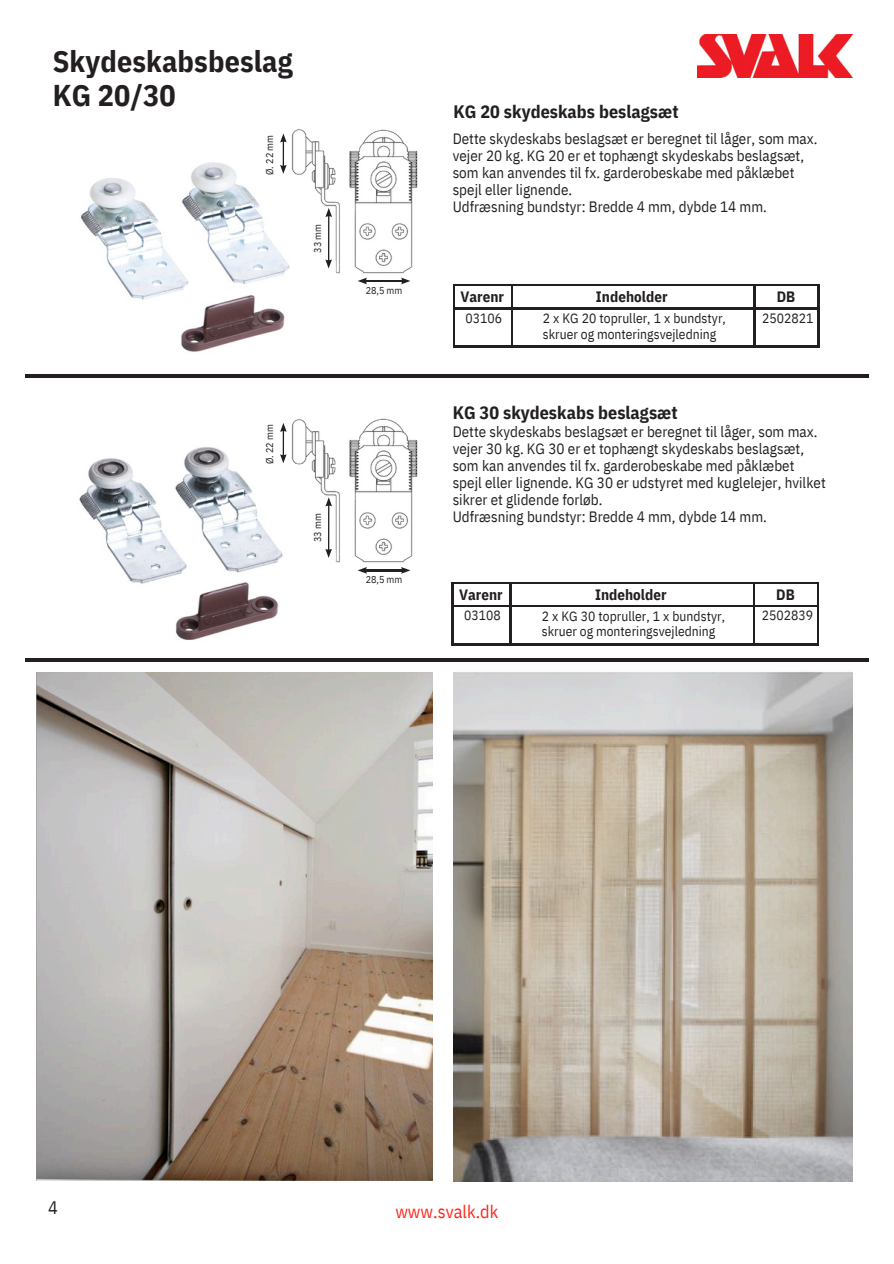
<style>
.page{position:relative;width:894px;height:1264px;background:#fff}
.page>*{position:absolute;margin:0;border:0;box-sizing:border-box;transform-origin:0 0}
.t1{font:700 30px/33.8px "IBM Plex Sans Cond";letter-spacing:.005em;color:#231f20}
.t2{font:700 18px "IBM Plex Sans Cond";letter-spacing:.005em;color:#231f20}
.t3{font:18px "IBM Plex Sans Cond";letter-spacing:.005em;color:#ff2519}
.t4{font:18px "IBM Plex Sans Cond";color:#231f20}
.t5{font:15px/16.8px "IBM Plex Sans Cond";letter-spacing:.005em;color:#231f20}
.t6{font:700 15px "IBM Plex Sans Cond";letter-spacing:.005em;color:#231f20}
.t7{font:13.5px/15.8px "IBM Plex Sans Cond";letter-spacing:.005em;color:#231f20}
.t8{font:10.05px "IBM Plex Sans Cond";letter-spacing:.005em;color:#231f20}
</style>
<div class="page">
<img style="left:81px;top:162px;width:208px;height:190px">
<img style="left:79px;top:447px;width:204px;height:193px">
<hr style="left:451px;top:582px;width:59px;height:1px;background:#231f20">
<hr style="left:451px;top:583px;width:2px;height:22px;background:#231f20">
<hr style="left:510px;top:582px;width:243px;height:1px;background:#231f20">
<hr style="left:509px;top:583px;width:2px;height:22px;background:#231f20">
<hr style="left:753px;top:582px;width:65px;height:1px;background:#231f20">
<hr style="left:752px;top:583px;width:2px;height:22px;background:#231f20">
<svg style="left:817px;top:583px;width:1px;height:22px"></svg>
<hr style="left:451px;top:605px;width:59px;height:1px;background:#231f20">
<hr style="left:451px;top:606px;width:2px;height:37px;background:#231f20">
<hr style="left:510px;top:605px;width:243px;height:1px;background:#231f20">
<hr style="left:509px;top:606px;width:2px;height:37px;background:#231f20">
<hr style="left:753px;top:605px;width:65px;height:1px;background:#231f20">
<hr style="left:752px;top:606px;width:2px;height:37px;background:#231f20">
<hr style="left:817px;top:606px;width:1px;height:37px;background:#231f20">
<hr style="left:451px;top:643px;width:59px;height:2px;background:#231f20">
<hr style="left:510px;top:643px;width:243px;height:2px;background:#231f20">
<hr style="left:753px;top:643px;width:65px;height:2px;background:#231f20">
<hr style="left:453px;top:284px;width:58px;height:2px;background:#231f20">
<svg style="left:453px;top:286px;width:1px;height:21px"></svg>
<hr style="left:511px;top:284px;width:243px;height:2px;background:#231f20">
<svg style="left:511px;top:286px;width:1px;height:21px"></svg>
<hr style="left:754px;top:284px;width:65px;height:2px;background:#231f20">
<svg style="left:753px;top:286px;width:1px;height:21px"></svg>
<hr style="left:817px;top:286px;width:2px;height:21px;background:#231f20">
<hr style="left:453px;top:307px;width:58px;height:2px;background:#231f20">
<hr style="left:453px;top:309px;width:1px;height:37px;background:#231f20">
<hr style="left:511px;top:307px;width:243px;height:2px;background:#231f20">
<hr style="left:511px;top:309px;width:1px;height:37px;background:#231f20">
<hr style="left:754px;top:307px;width:65px;height:2px;background:#231f20">
<hr style="left:753px;top:309px;width:1px;height:37px;background:#231f20">
<hr style="left:817px;top:309px;width:2px;height:37px;background:#231f20">
<hr style="left:453px;top:346px;width:58px;height:1px;background:#231f20">
<hr style="left:511px;top:346px;width:243px;height:1px;background:#231f20">
<hr style="left:754px;top:346px;width:65px;height:1px;background:#231f20">
<hr style="left:25px;top:375px;width:843px;height:3px;background:#231f20">
<hr style="left:25px;top:658px;width:843px;height:3px;background:#231f20">
<img style="left:697px;top:34px;width:154px;height:44px">
<img style="left:37px;top:672px;width:395px;height:508px">
<img style="left:453px;top:672px;width:398px;height:509px">
<img style="left:349px;top:129px;width:69px;height:145px">
<img style="left:289px;top:129px;width:51px;height:145px">
<hr style="left:282px;top:140px;width:2px;height:27px;background:#231f20">
<svg style="left:280px;top:133px;width:6px;height:9px"></svg>
<svg style="left:280px;top:165px;width:6px;height:9px"></svg>
<hr style="left:328px;top:215px;width:1px;height:46px;background:#231f20">
<svg style="left:325px;top:208px;width:7px;height:9px"></svg>
<svg style="left:325px;top:259px;width:7px;height:9px"></svg>
<hr style="left:365px;top:280px;width:38px;height:2px;background:#231f20">
<svg style="left:358px;top:277px;width:9px;height:7px"></svg>
<svg style="left:401px;top:277px;width:9px;height:7px"></svg>
<img style="left:349px;top:418px;width:69px;height:145px">
<img style="left:291px;top:419px;width:49px;height:144px">
<hr style="left:282px;top:430px;width:2px;height:26px;background:#231f20">
<svg style="left:280px;top:423px;width:6px;height:9px"></svg>
<svg style="left:280px;top:454px;width:6px;height:9px"></svg>
<hr style="left:328px;top:504px;width:1px;height:47px;background:#231f20">
<svg style="left:325px;top:497px;width:7px;height:9px"></svg>
<svg style="left:325px;top:548px;width:7px;height:10px"></svg>
<hr style="left:365px;top:569px;width:38px;height:2px;background:#231f20">
<svg style="left:358px;top:567px;width:9px;height:6px"></svg>
<svg style="left:401px;top:567px;width:9px;height:6px"></svg>
<p class="t1" style="left:53px;top:44px;width:241px">Skydeskabsbeslag<br>KG 20/30</p>
<p class="t8" style="left:263px;top:175px;width:41px;rotate:-90deg">Ø. 22 mm</p>
<h4 class="t8" style="left:311px;top:253px;width:30px;rotate:-90deg">33 mm</h4>
<h5 class="t8" style="left:365px;top:283px;width:38px">28,5 mm</h5>
<p class="t8" style="left:263px;top:464px;width:41px;rotate:-90deg">Ø. 22 mm</p>
<h3 class="t8" style="left:311px;top:542px;width:30px;rotate:-90deg">33 mm</h3>
<p class="t8" style="left:365px;top:572px;width:38px">28,5 mm</p>
<p class="t2" style="left:453px;top:100px;width:226px">KG 20 skydeskabs beslagsæt</p>
<h4 class="t5" style="left:452px;top:130px;width:366px">Dette skydeskabs beslagsæt er beregnet til låger, som max. vejer 20 kg. KG 20 er et tophængt skydeskabs beslagsæt, som kan anvendes til fx. garderobeskabe med påklæbet spejl eller lignende.<br>Udfræsning bundstyr: Bredde 4 mm, dybde 14 mm.</h4>
<h6 class="t6" style="left:460px;top:286px;width:45px">Varenr</h6>
<p class="t6" style="left:595px;top:286px;width:73px">Indeholder</p>
<p class="t6" style="left:776px;top:286px;width:20px">DB</p>
<p class="t7" style="left:465px;top:310px;width:38px">03106</p>
<p class="t7" style="left:542px;top:310px;width:185px">2 x KG 20 topruller, 1 x bundstyr, skruer og monteringsvejledning</p>
<h2 class="t7" style="left:762px;top:310px;width:53px">2502821</h2>
<p class="t2" style="left:452px;top:400px;width:226px">KG 30 skydeskabs beslagsæt</p>
<p class="t5" style="left:452px;top:423px;width:374px">Dette skydeskabs beslagsæt er beregnet til låger, som max. vejer 30 kg. KG 30 er et tophængt skydeskabs beslagsæt, som kan anvendes til fx. garderobeskabe med påklæbet spejl eller lignende. KG 30 er udstyret med kuglelejer, hvilket sikrer et glidende forløb.<br>Udfræsning bundstyr: Bredde 4 mm, dybde 14 mm.</p>
<h2 class="t6" style="left:459px;top:584px;width:45px">Varenr</h2>
<p class="t7" style="left:464px;top:607px;width:38px">03108</p>
<h5 class="t6" style="left:595px;top:584px;width:73px">Indeholder</h5>
<p class="t7" style="left:541px;top:607px;width:185px">2 x KG 30 topruller, 1 x bundstyr, skruer og monteringsvejledning</p>
<h5 class="t6" style="left:776px;top:584px;width:20px">DB</h5>
<p class="t7" style="left:761px;top:607px;width:53px">2502839</p>
<p class="t4" style="left:48px;top:1195px;width:11px">4</p>
<h6 class="t3" style="left:395px;top:1199px;width:104px">www.svalk.dk</h6>
</div>
